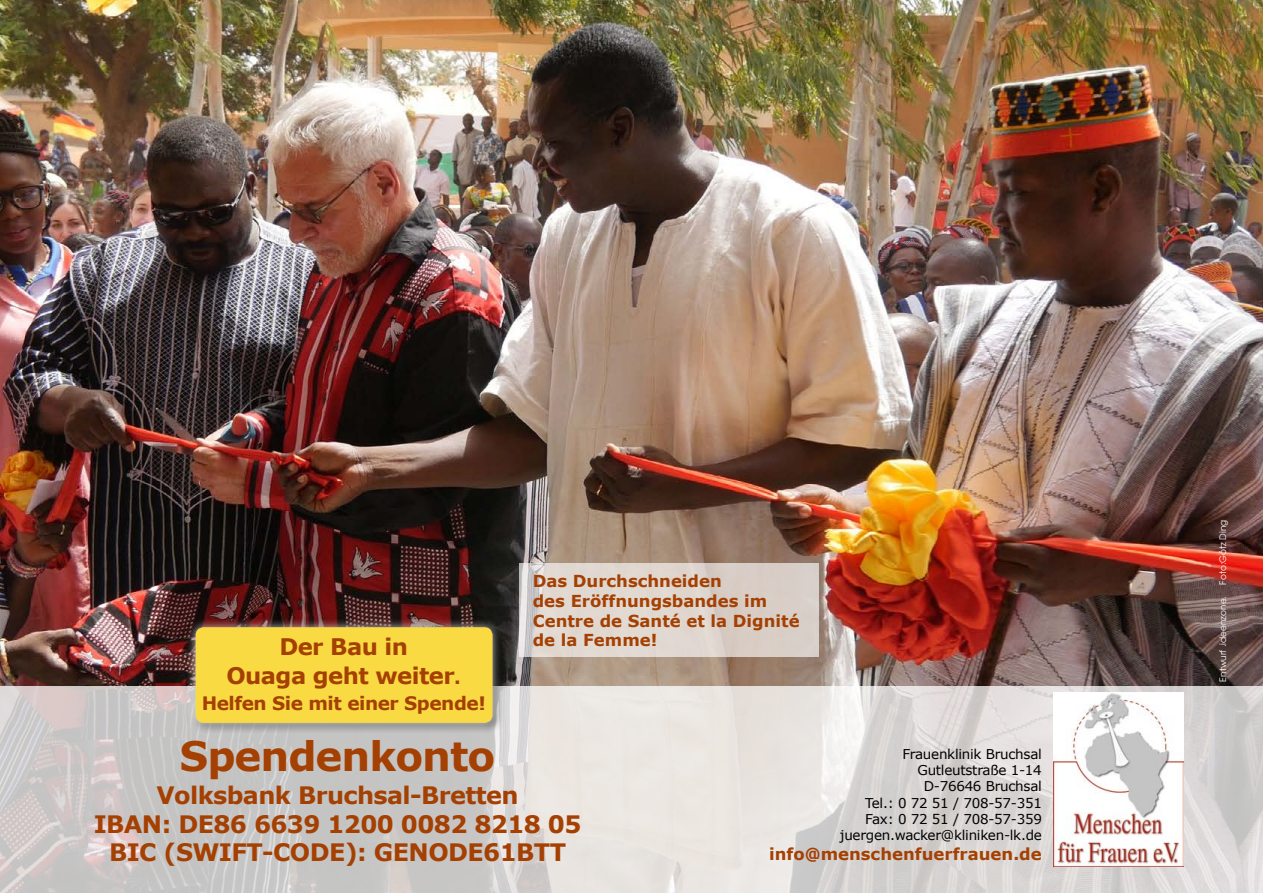
<style>
.page{position:relative;width:1263px;height:893px;background:#fff}
.page>*{position:absolute;margin:0;border:0;box-sizing:border-box;transform-origin:0 0}
.t1{font:700 40.5px "Verdana";letter-spacing:-.025em;color:#a54003}
.t2{font:700 24px/28.8px "Verdana";letter-spacing:-.025em;color:#a54003;text-align:center}
.t3{font:700 22.8px/29.1px "Verdana";letter-spacing:-.025em;color:#a54003;text-align:center}
.t4{font:700 18.6px "Verdana";letter-spacing:-.025em;color:#a54003}
.t5{font:700 16.5px/19.8px "Verdana";color:#a54003}
.t6{font:13.5px/16.2px "Verdana";letter-spacing:-.02em;color:#000;text-align:right}
.t7{font:9px "Avant Garde";color:#fff}
.s1{font-size:18.6px}
</style>
<div class="page">
<img style="left:0;top:0;width:1263px;height:686px">
<svg style="left:0;top:686px;width:1263px;height:207px;background:#d8d4d2"></svg>
<svg style="left:519px;top:563px;width:300px;height:94px;background:#dcd3cc"></svg>
<img style="left:1053px;top:692px;width:130px;height:174px">
<div style="left:190px;top:622px;width:313px;height:112px;background:#c0bfbf"></div>
<div style="left:187px;top:618px;width:315px;height:114px;background:#fff;opacity:.75"></div>
<div style="left:196px;top:627px;width:296px;height:96px;background:#fada43;border-radius:8px"></div>
<h3 class="t3" style="left:226px;top:632px;width:236px">Der Bau in<br>Ouaga geht weiter<span class="s1">.</span></h3>
<h3 class="t4" style="left:202px;top:691px;width:286px">Helfen Sie mit einer Spende!</h3>
<p class="t5" style="left:533px;top:571px;width:268px">Das Durchschneiden<br>des Eröffnungsbandes im<br>Centre de Santé et la Dignité de la Femme!</p>
<h1 class="t1" style="left:180px;top:730px;width:317px">Spendenkonto</h1>
<h2 class="t2" style="left:94px;top:781px;width:489px">Volksbank Bruchsal-Bretten<br>IBAN: DE86 6639 1200 0082 8218 05<br>BIC (SWIFT-CODE): GENODE61BTT</h2>
<p class="t6" style="left:840px;top:746px;width:203px">Frauenklinik Bruchsal<br>Gutleutstraße 1-14<br>D-76646 Bruchsal<br>Tel.: 0 72 51 / 708-57-351<br>Fax: 0 72 51 / 708-57-359 juergen.wacker@kliniken-lk.de</p>
<p class="t5" style="left:769px;top:844px;width:274px">info@menschenfuerfrauen.de</p>
<p class="t7" style="left:1217px;top:585px;width:66px;rotate:-90deg">Foto:Götz Ding</p>
<p class="t7" style="left:1217px;top:682px;width:87px;rotate:-90deg">Entwurf .ideenzone.</p>
</div>
